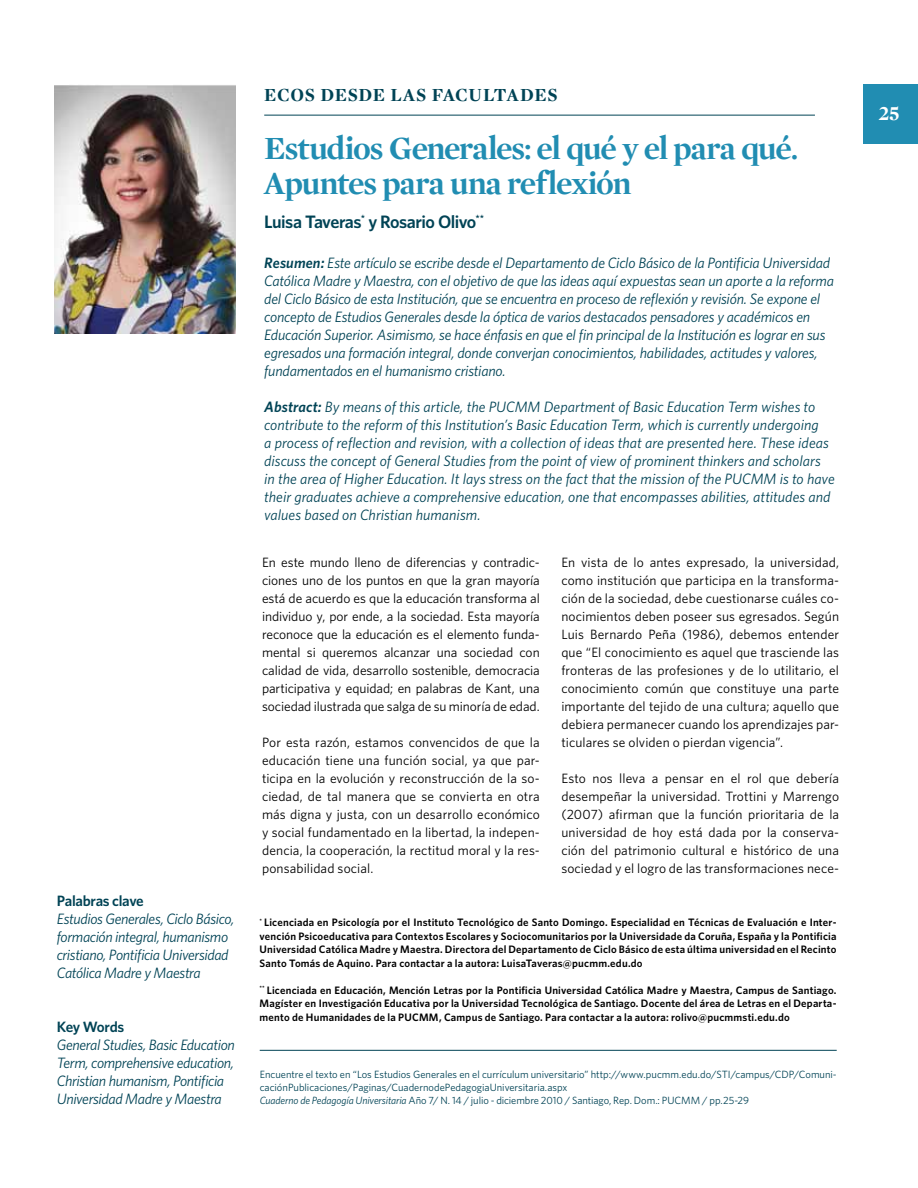
<style>
.page{position:relative;width:918px;height:1188px;background:#fff}
.page>*{position:absolute;margin:0;border:0;box-sizing:border-box;transform-origin:0 0}
.t1{font:700 33px/34.5px "Mercury Display";letter-spacing:-.03em;color:#218db2}
.t2{font:21px "Mercury Display Bold SC";color:#fff}
.t3{font:18.75px "Mercury Display Bold SC";letter-spacing:.035em;color:#004355}
.t4{font:600 18px "Whitney";letter-spacing:-.03em;color:#004355}
.t5{font:italic 15px/18px "Whitney";letter-spacing:-.01em;color:#004355}
.t6{font:13.5px/18px "Whitney";letter-spacing:.005em;color:#000;text-align:justify}
.t7{font:600 10.8px/13.5px "Whitney";letter-spacing:.02em;color:#000;text-align:justify}
.t8{font:10.5px/12.6px "Whitney";letter-spacing:-.005em;color:#004355}
.s1{font-weight:600;font-style:normal}
.s2{font-weight:600}
.s3{font-style:italic}
</style>
<div class="page">
<div style="left:863px;top:84px;width:55px;height:59px;background:#218db2"></div>
<hr style="left:264px;top:115px;width:551px;height:1px;background:#004355">
<img style="left:54px;top:85px;width:181px;height:249px">
<hr style="left:260px;top:1050px;width:577px;height:1px;background:#004355">
<p class="t5" style="left:57px;top:891px;width:179px"><span class="s1">Palabras clave<br></span>Estudios Generales, Ciclo Básico, formación integral, humanismo cristiano, Pontificia Universidad<br>Católica Madre y Maestra</p>
<p class="t5" style="left:57px;top:1017px;width:180px"><span class="s1">Key Words<br></span>General Studies, Basic Education<br>Term, comprehensive education,<br>Christian humanism, Pontificia<br>Universidad Madre y Maestra</p>
<p class="t3" style="left:264px;top:84px;width:295px">ECOS DESDE LAS FACULTADES</p>
<p class="t1" style="left:264px;top:131px;width:535px">Estudios Generales: el qué y el para qué.<br>Apuntes para una reflexión</p>
<p class="t4" style="left:264px;top:211px;width:221px">Luisa Taveras<sup>*</sup> y Rosario Olivo<sup>**</sup></p>
<p class="t5" style="left:264px;top:254px;width:571px"><span class="s2">Resumen:</span> Este artículo se escribe desde el Departamento de Ciclo Básico de la Pontificia Universidad Católica Madre y Maestra, con el objetivo de que las ideas aquí expuestas sean un aporte a la reforma del Ciclo Básico de esta Institución, que se encuentra en proceso de reflexión y revisión. Se expone el concepto de Estudios Generales desde la óptica de varios destacados pensadores y académicos en Educación Superior. Asimismo, se hace énfasis en que el fin principal de la Institución es lograr en sus egresados una formación integral, donde converjan conocimientos, habilidades, actitudes y valores, fundamentados en el humanismo cristiano.</p>
<p class="t5" style="left:264px;top:398px;width:572px"><span class="s2">Abstract:</span> By means of this article, the PUCMM Department of Basic Education Term wishes to contribute to the reform of this Institution’s Basic Education Term, which is currently undergoing<br>a process of reflection and revision, with a collection of ideas that are presented here. These ideas discuss the concept of General Studies from the point of view of prominent thinkers and scholars in the area of Higher Education. It lays stress on the fact that the mission of the PUCMM is to have their graduates achieve a comprehensive education, one that encompasses abilities, attitudes and values based on Christian humanism.</p>
<p class="t6" style="left:262px;top:553px;width:279px">En este mundo lleno de diferencias y contradic&shy;ciones uno de los puntos en que la gran mayoría está de acuerdo es que la educación transforma al individuo y, por ende, a la sociedad. Esta mayoría reconoce que la educación es el elemento funda&shy;mental si queremos alcanzar una sociedad con calidad de vida, desarrollo sostenible, democracia participativa y equidad; en palabras de Kant, una sociedad ilustrada que salga de su minoría de edad.</p>
<p class="t6" style="left:262px;top:733px;width:279px">Por esta razón, estamos convencidos de que la educación tiene una función social, ya que par&shy;ticipa en la evolución y reconstrucción de la so&shy;ciedad, de tal manera que se convierta en otra más digna y justa, con un desarrollo económico y social fundamentado en la libertad, la indepen&shy;dencia, la cooperación, la rectitud moral y la res&shy;ponsabilidad social.</p>
<p class="t6" style="left:561px;top:553px;width:279px">En vista de lo antes expresado, la universidad, como institución que participa en la transforma&shy;ción de la sociedad, debe cuestionarse cuáles co&shy;nocimientos deben poseer sus egresados. Según Luis Bernardo Peña (1986), debemos entender que “El conocimiento es aquel que trasciende las fronteras de las profesiones y de lo utilitario, el conocimiento común que constituye una parte importante del tejido de una cultura; aquello que debiera permanecer cuando los aprendizajes par&shy;ticulares se olviden o pierdan vigencia”.</p>
<p class="t6" style="left:561px;top:769px;width:279px">Esto nos lleva a pensar en el rol que debería desempeñar la universidad. Trottini y Marrengo (2007) afirman que la función prioritaria de la universidad de hoy está dada por la conserva&shy;ción del patrimonio cultural e histórico de una sociedad y el logro de las transformaciones nece-</p>
<p class="t7" style="left:260px;top:915px;width:578px"><sup>*</sup> Licenciada en Psicología por el Instituto Tecnológico de Santo Domingo. Especialidad en Técnicas de Evaluación e Inter&shy;vención Psicoeducativa para Contextos Escolares y Sociocomunitarios por la Universidade da Coruña, España y la Pontificia Universidad Católica Madre y Maestra. Directora del Departamento de Ciclo Básico de esta última universidad en el Recinto Santo Tomás de Aquino. Para contactar a la autora: LuisaTaveras@pucmm.edu.do</p>
<p class="t7" style="left:260px;top:983px;width:578px"><sup>**</sup> Licenciada en Educación, Mención Letras por la Pontificia Universidad Católica Madre y Maestra, Campus de Santiago.<br>Magíster en Investigación Educativa por la Universidad Tecnológica de Santiago. Docente del área de Letras en el Departa&shy;mento de Humanidades de la PUCMM, Campus de Santiago. Para contactar a la autora: rolivo@pucmmsti.edu.do</p>
<p class="t8" style="left:260px;top:1068px;width:578px">Encuentre el texto en “Los Estudios Generales en el currículum universitario” http://www.pucmm.edu.do/STI/campus/CDP/Comuni&shy;caciónPublicaciones/Paginas/CuadernodePedagogiaUniversitaria.aspx<br><span class="s3">Cuaderno de Pedagogía Universitaria</span> Año 7/ N. 14 / julio - diciembre 2010 / Santiago, Rep. Dom.: PUCMM / pp.25-29</p>
<p class="t2" style="left:879px;top:101px;width:22px">25</p>
</div>
